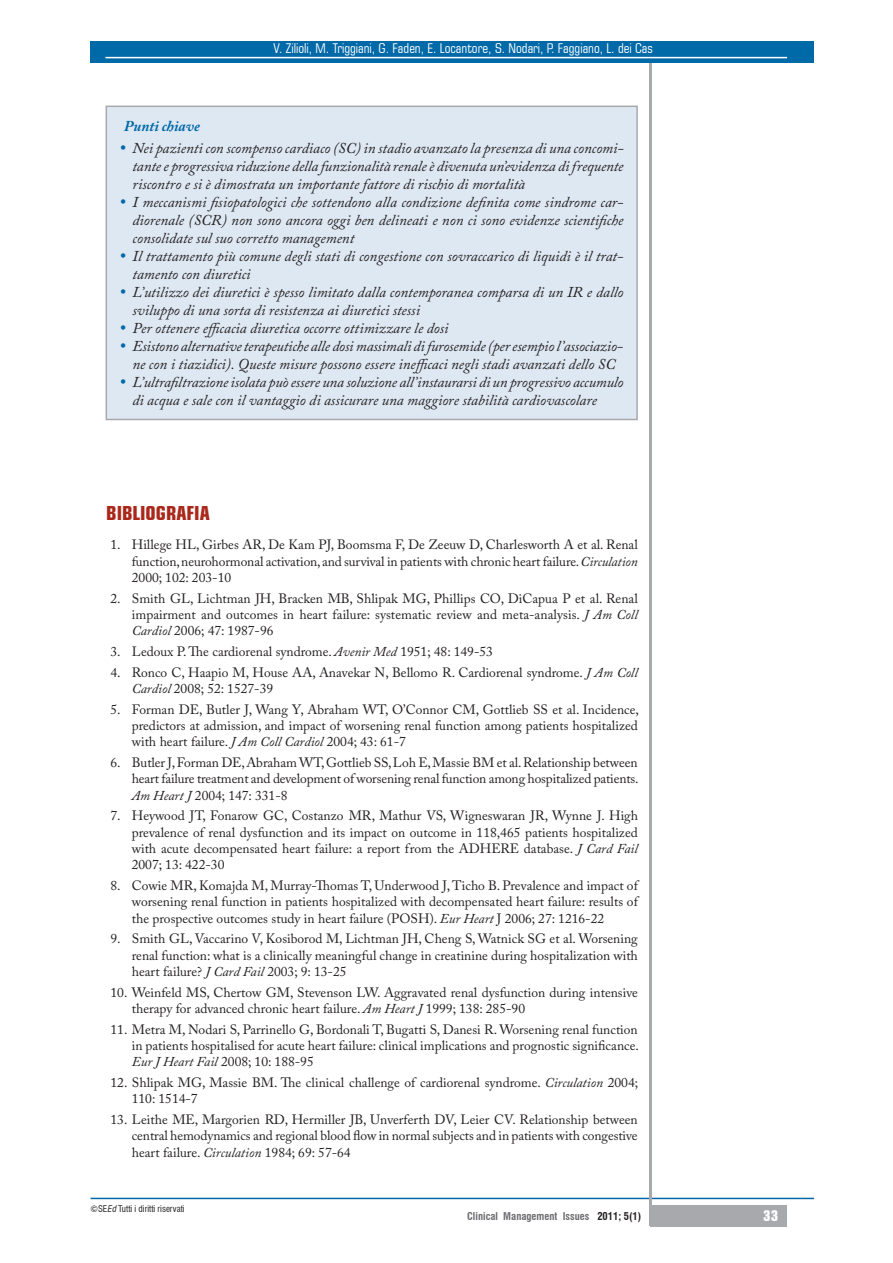
<style>
.page{position:relative;width:893px;height:1263px;background:#fff}
.page>*{position:absolute;margin:0;border:0;box-sizing:border-box;transform-origin:0 0}
.t1{font:700 condensed 19.5px "Square 721 BT";color:#aa281b}
.t2{font:italic 15px/18px "Adobe Caslon Pro";color:#231f20}
.t3{font:italic 700 15px "Adobe Caslon Pro";color:#0069a8}
.t4{font:700 condensed 15px "Square 721 BT";color:#fff}
.t5{font:13.5px/16.4px "Adobe Caslon Pro";color:#231f20;text-align:justify}
.t6{font:condensed 13.5px "Square 721 BT";color:#fff}
.t7{font:700 condensed 10.5px "Swiss 721 BT";color:#6c6d70}
.t8{font:condensed 9px "Swiss 721 BT";color:#231f20}
.s1{font-style:italic}
.s2{color:#231f20}
</style>
<div class="page">
<hr style="left:91px;top:1198px;width:723px;height:1px;background:#0069a8">
<hr style="left:649px;top:48px;width:3px;height:1178px;background:#a8a9ad">
<div style="left:651px;top:1205px;width:136px;height:21px;background:#a8a9ad"></div>
<div style="left:91px;top:41px;width:723px;height:22px;background:#0069a8"></div>
<hr style="left:105px;top:57px;width:682px;height:1px;background:#fff">
<div style="left:106px;top:106px;width:531px;height:313px;background:#dee8f3"></div>
<div style="left:106px;top:106px;width:532px;height:314px;border:2px solid #a8a9ad"></div>
<p class="t6" style="left:274px;top:40px;width:381px">V. Zilioli, M. Triggiani, G. Faden, E. Locantore, S. Nodari, P. Faggiano, L. dei Cas</p>
<p class="t3" style="left:124px;top:117px;width:77px">Punti chiave</p>
<p class="t2" style="left:132px;top:139px;width:493px">Nei pazienti con scompenso cardiaco (SC) in stadio avanzato la presenza di una concomi&shy;tante e progressiva riduzione della funzionalità renale è divenuta un’evidenza di frequente riscontro e si è dimostrata un importante fattore di rischio di mortalità<br>I meccanismi fisiopatologici che sottendono alla condizione definita come sindrome car&shy;diorenale (SCR) non sono ancora oggi ben delineati e non ci sono evidenze scientifiche consolidate sul suo corretto management<br>Il trattamento più comune degli stati di congestione con sovraccarico di liquidi è il trat&shy;tamento con diuretici<br>L’utilizzo dei diuretici è spesso limitato dalla contemporanea comparsa di un IR e dallo sviluppo di una sorta di resistenza ai diuretici stessi<br>Per ottenere efficacia diuretica occorre ottimizzare le dosi<br>Esistono alternative terapeutiche alle dosi massimali di furosemide (per esempio l’associazio&shy;ne con i tiazidici). Queste misure possono essere inefficaci negli stadi avanzati dello SC L’ultrafiltrazione isolata può essere una soluzione all’instaurarsi di un progressivo accumulo di acqua e sale con il vantaggio di assicurare una maggiore stabilità cardiovascolare</p>
<h1 class="t1" style="left:106px;top:501px;width:105px">BIBLIOGRAFIA</h1>
<p class="t5" style="left:132px;top:536px;width:507px;text-indent:-21px">1. Hillege HL, Girbes AR, De Kam PJ, Boomsma F, De Zeeuw D, Charlesworth A et al. Renal function, neurohormonal activation, and survival in patients with chronic heart failure. <span class="s1">Circulation </span>2000; 102: 203-10</p>
<p class="t5" style="left:132px;top:590px;width:508px;text-indent:-21px">2. Smith GL, Lichtman JH, Bracken MB, Shlipak MG, Phillips CO, DiCapua P et al. Renal impairment and outcomes in heart failure: systematic review and meta-analysis. <span class="s1">J Am Coll Cardiol</span> 2006; 47: 1987-96</p>
<p class="t5" style="left:111px;top:643px;width:384px">3. Ledoux P. The cardiorenal syndrome. <span class="s1">Avenir Med</span> 1951; 48: 149-53</p>
<p class="t5" style="left:132px;top:664px;width:507px;text-indent:-21px">4. Ronco C, Haapio M, House AA, Anavekar N, Bellomo R. Cardiorenal syndrome. <span class="s1">J Am Coll<br>Cardiol</span> 2008; 52: 1527-39</p>
<p class="t5" style="left:132px;top:701px;width:508px;text-indent:-21px">5. Forman DE, Butler J, Wang Y, Abraham WT, O’Connor CM, Gottlieb SS et al. Incidence, predictors at admission, and impact of worsening renal function among patients hospitalized with heart failure. <span class="s1">J Am Coll Cardiol</span> 2004; 43: 61-7</p>
<p class="t5" style="left:132px;top:754px;width:508px;text-indent:-21px">6. Butler J, Forman DE, Abraham WT, Gottlieb SS, Loh E, Massie BM et al. Relationship between heart failure treatment and development of worsening renal function among hospitalized patients.<br><span class="s1">Am Heart J</span> 2004; 147: 331-8</p>
<p class="t5" style="left:132px;top:807px;width:508px;text-indent:-21px">7. Heywood JT, Fonarow GC, Costanzo MR, Mathur VS, Wigneswaran JR, Wynne J. High prevalence of renal dysfunction and its impact on outcome in 118,465 patients hospitalized with acute decompensated heart failure: a report from the ADHERE database. <span class="s1">J Card Fail </span>2007; 13: 422-30</p>
<p class="t5" style="left:132px;top:877px;width:508px;text-indent:-21px">8. Cowie MR, Komajda M, Murray-Thomas T, Underwood J, Ticho B. Prevalence and impact of worsening renal function in patients hospitalized with decompensated heart failure: results of the prospective outcomes study in heart failure (POSH). <span class="s1">Eur Heart</span> J 2006; 27: 1216-22</p>
<p class="t5" style="left:132px;top:930px;width:508px;text-indent:-21px">9. Smith GL, Vaccarino V, Kosiborod M, Lichtman JH, Cheng S, Watnick SG et al. Worsening renal function: what is a clinically meaningful change in creatinine during hospitalization with heart failure? <span class="s1">J Card Fail</span> 2003; 9: 13-25</p>
<p class="t5" style="left:132px;top:984px;width:508px;text-indent:-21px">10. Weinfeld MS, Chertow GM, Stevenson LW. Aggravated renal dysfunction during intensive therapy for advanced chronic heart failure. <span class="s1">Am Heart J</span> 1999; 138: 285-90</p>
<p class="t5" style="left:132px;top:1021px;width:508px;text-indent:-21px">11. Metra M, Nodari S, Parrinello G, Bordonali T, Bugatti S, Danesi R. Worsening renal function in patients hospitalised for acute heart failure: clinical implications and prognostic significance.<br><span class="s1">Eur J Heart Fail</span> 2008; 10: 188-95</p>
<p class="t5" style="left:132px;top:1074px;width:508px;text-indent:-21px">12. Shlipak MG, Massie BM. The clinical challenge of cardiorenal syndrome. <span class="s1">Circulation</span> 2004;<br>110: 1514-7</p>
<p class="t5" style="left:132px;top:1111px;width:507px;text-indent:-21px">13. Leithe ME, Margorien RD, Hermiller JB, Unverferth DV, Leier CV. Relationship between central hemodynamics and regional blood flow in normal subjects and in patients with congestive heart failure. <span class="s1">Circulation</span> 1984; 69: 57-64</p>
<p class="t8" style="left:91px;top:1203px;width:96px">©SE<span class="s1">Ed</span> Tutti i diritti riservati</p>
<p class="t7" style="left:467px;top:1209px;width:176px">Clinical Management Issues <span class="s2">2011; 5(1)</span></p>
<p class="t4" style="left:763px;top:1207px;width:17px">33</p>
</div>
